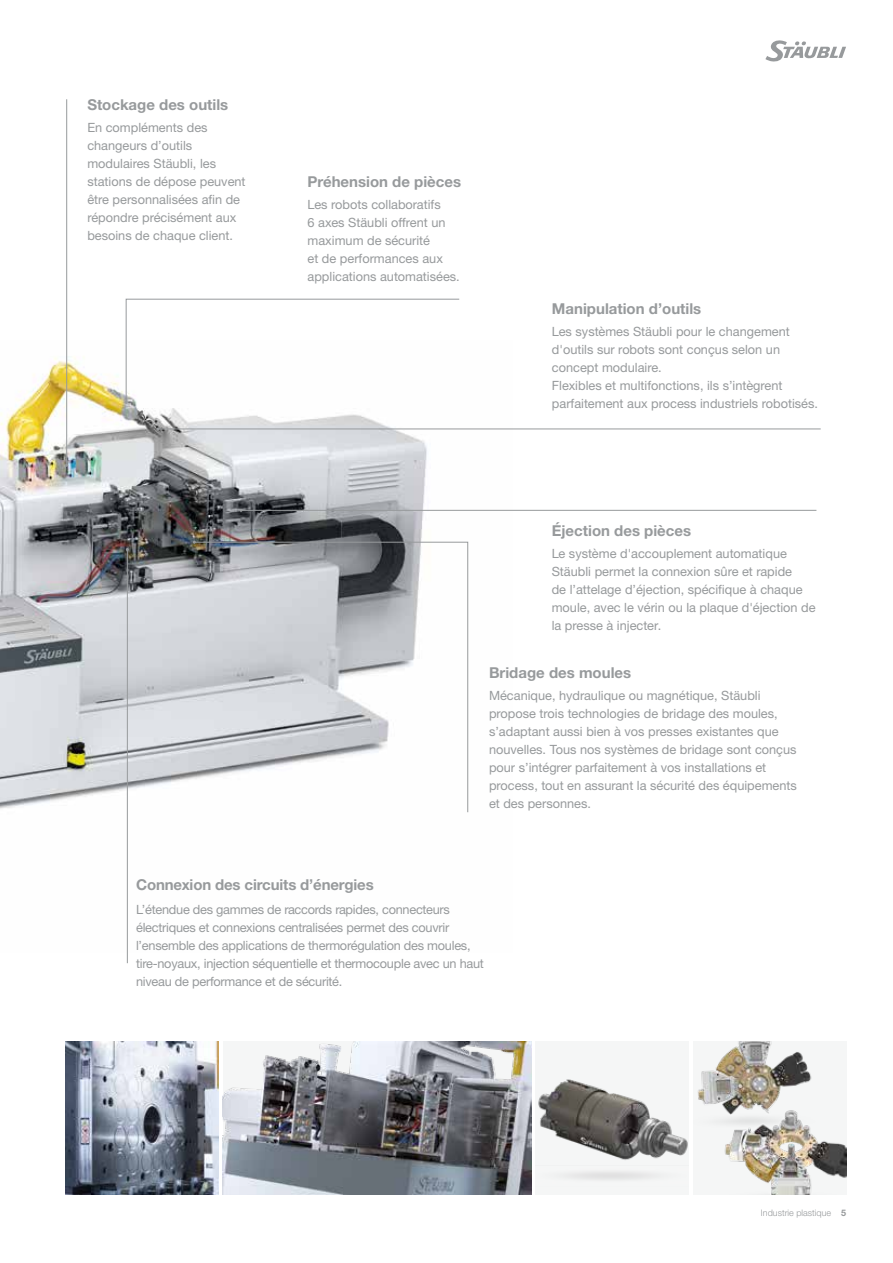
<style>
.page{position:relative;width:893px;height:1263px;background:#fff}
.page>*{position:absolute;margin:0;border:0;box-sizing:border-box;transform-origin:0 0}
.t1{font:700 15px "Helvetica Neue LTW1 G";color:#979a9c}
.t2{font:12.75px/18px "Helvetica Neue LTW1 G";color:#979a9c}
.t3{font:12.75px/18px "Helvetica Neue LTW1 G";letter-spacing:-.02em;color:#979a9c}
.t4{font:300 9px "Helvetica Neue LTW1 G";color:#979a9c}
.s1{font-weight:700}
</style>
<div class="page">
<img style="left:0;top:341px;width:512px;height:611px">
<svg style="left:765px;top:40px;width:81px;height:22px"></svg>
<hr style="left:66px;top:99px;width:1px;height:366px;background:#979a9c">
<img style="left:65px;top:1041px;width:153px;height:153px">
<img style="left:693px;top:1041px;width:153px;height:153px">
<img style="left:536px;top:1079px;width:153px;height:108px">
<img style="left:223px;top:1041px;width:309px;height:153px">
<svg style="left:125px;top:298px;width:335px;height:106px"></svg>
<hr style="left:158px;top:429px;width:663px;height:1px;background:#979a9c">
<hr style="left:241px;top:510px;width:575px;height:1px;background:#979a9c">
<hr style="left:127px;top:549px;width:1px;height:414px;background:#979a9c">
<svg style="left:194px;top:541px;width:274px;height:272px"></svg>
<p class="t1" style="left:87px;top:95px;width:142px">Stockage des outils</p>
<p class="t2" style="left:87px;top:119px;width:160px">En compléments des changeurs d’outils modulaires Stäubli, les stations de dépose peuvent être personnalisées afin de répondre précisément aux besoins de chaque client.</p>
<p class="t1" style="left:308px;top:173px;width:155px">Préhension de pièces</p>
<p class="t2" style="left:308px;top:196px;width:154px">Les robots collaboratifs<br>6 axes Stäubli offrent un maximum de sécurité<br>et de performances aux applications automatisées.</p>
<p class="t1" style="left:552px;top:299px;width:151px">Manipulation d’outils</p>
<p class="t2" style="left:552px;top:322px;width:268px">Les systèmes Stäubli pour le changement d'outils sur robots sont conçus selon un concept modulaire.<br>Flexibles et multifonctions, ils s’intègrent parfaitement aux process industriels robotisés.</p>
<p class="t1" style="left:552px;top:521px;width:141px">Éjection des pièces</p>
<p class="t2" style="left:552px;top:544px;width:265px">Le système d'accouplement automatique Stäubli permet la connexion sûre et rapide<br>de l’attelage d’éjection, spécifique à chaque moule, avec le vérin ou la plaque d'éjection de la presse à injecter.</p>
<p class="t1" style="left:489px;top:663px;width:144px">Bridage des moules</p>
<p class="t2" style="left:489px;top:687px;width:309px">Mécanique, hydraulique ou magnétique, Stäubli propose trois technologies de bridage des moules, s’adaptant aussi bien à vos presses existantes que nouvelles. Tous nos systèmes de bridage sont conçus pour s’intégrer parfaitement à vos installations et process, tout en assurant la sécurité des équipements et des personnes.</p>
<p class="t1" style="left:136px;top:875px;width:239px">Connexion des circuits d’énergies</p>
<p class="t3" style="left:136px;top:900px;width:349px">L’étendue des gammes de raccords rapides, connecteurs électriques et connexions centralisées permet des couvrir l’ensemble des applications de thermorégulation des moules, tire-noyaux, injection séquentielle et thermocouple avec un haut niveau de performance et de sécurité.</p>
<p class="t4" style="left:761px;top:1207px;width:87px">Industrie plastique <span class="s1">5</span></p>
</div>
